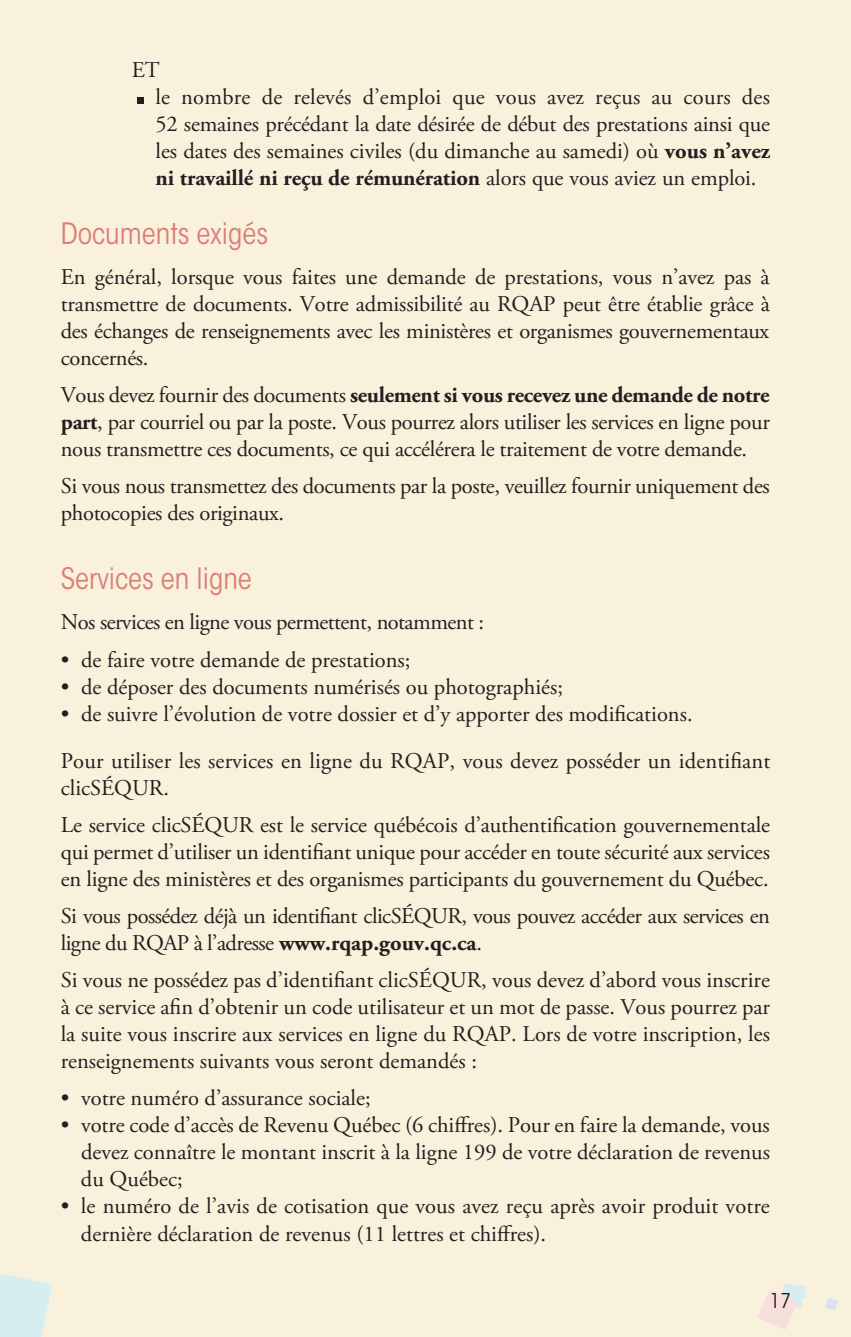
<style>
.page{position:relative;width:851px;height:1337px;background:#fff}
.page>*{position:absolute;margin:0;border:0;box-sizing:border-box;transform-origin:0 0}
.t1{font:condensed 29.25px "ITC Avant Garde Std";color:#db7d77}
.t2{font:22.5px/27px "Adobe Garamond Pro";letter-spacing:-.005em;color:#231f20}
.t3{font:22.5px/27px "Adobe Garamond Pro";letter-spacing:-.025em;color:#231f20}
.t4{font:condensed 20.25px "ITC Avant Garde Std";color:#231f20}
.s1{font-weight:700}
</style>
<div class="page">
<div style="left:0;top:0;width:850px;height:1336px;background:#f9f1db"></div>
<svg style="left:758px;top:1283px;width:80px;height:47px"></svg>
<svg style="left:0;top:1273px;width:53px;height:63px"></svg>
<div style="left:137px;top:97px;width:7px;height:7px;background:#231f20"></div>
<p class="t2" style="left:155px;top:57px;width:616px;text-indent:-24px">ET<br>le nombre de relevés d’emploi que vous avez reçus au cours des 52 semaines précédant la date désirée de début des prestations ainsi que les dates des semaines civiles (du dimanche au samedi) où <span class="s1">vous n’avez ni travaillé ni reçu de rémunération</span> alors que vous aviez un emploi.</p>
<h1 class="t1" style="left:61px;top:215px;width:209px">Documents exigés</h1>
<p class="t2" style="left:61px;top:264px;width:710px;text-align:justify">En général, lorsque vous faites une demande de prestations, vous n’avez pas à transmettre de documents. Votre admissibilité au RQAP peut être établie grâce à des échanges de renseignements avec les ministères et organismes gouvernementaux concernés.</p>
<p class="t2" style="left:61px;top:382px;width:710px;text-align:justify">Vous devez fournir des documents <span class="s1">seulement si vous recevez une demande de notre part</span>, par courriel ou par la poste. Vous pourrez alors utiliser les services en ligne pour nous transmettre ces documents, ce qui accélérera le traitement de votre demande.</p>
<p class="t2" style="left:61px;top:473px;width:710px">Si vous nous transmettez des documents par la poste, veuillez fournir uniquement des photocopies des originaux.</p>
<h1 class="t1" style="left:61px;top:561px;width:193px">Services en ligne</h1>
<p class="t3" style="left:61px;top:609px;width:425px">Nos services en ligne vous permettent, notamment :</p>
<p class="t2" style="left:61px;top:646px;width:351px">• de faire votre demande de prestations;</p>
<p class="t2" style="left:61px;top:673px;width:503px">• de déposer des documents numérisés ou photographiés;</p>
<p class="t2" style="left:61px;top:690px;width:711px;line-height:47.2px">• de suivre l’évolution de votre dossier et d’y apporter des modifications.<br>Pour utiliser les services en ligne du RQAP, vous devez posséder un identifiant</p>
<p class="t2" style="left:61px;top:770px;width:710px;line-height:37.1px">clicSÉQUR.<br>Le service clicSÉQUR est le service québécois d’authentification gouvernementale</p>
<p class="t2" style="left:61px;top:839px;width:710px">qui permet d’utiliser un identifiant unique pour accéder en toute sécurité aux services en ligne des ministères et des organismes participants du gouvernement du Québec.</p>
<p class="t3" style="left:61px;top:903px;width:710px">Si vous possédez déjà un identifiant clicSÉQUR, vous pouvez accéder aux services en ligne du RQAP à l’adresse <span class="s1">www.rqap.gouv.qc.ca</span>.</p>
<p class="t2" style="left:61px;top:967px;width:710px;text-align:justify">Si vous ne possédez pas d’identifiant clicSÉQUR, vous devez d’abord vous inscrire à ce service afin d’obtenir un code utilisateur et un mot de passe. Vous pourrez par la suite vous inscrire aux services en ligne du RQAP. Lors de votre inscription, les renseignements suivants vous seront demandés :</p>
<p class="t2" style="left:61px;top:1085px;width:311px">• votre numéro d’assurance sociale;</p>
<p class="t2" style="left:81px;top:1112px;width:690px;text-align:justify;text-indent:-20px">• votre code d’accès de Revenu Québec (6 chiffres). Pour en faire la demande, vous devez connaître le montant inscrit à la ligne 199 de votre déclaration de revenus du Québec;</p>
<p class="t2" style="left:81px;top:1193px;width:690px;text-indent:-20px">• le numéro de l’avis de cotisation que vous avez reçu après avoir produit votre dernière déclaration de revenus (11 lettres et chiffres).</p>
<p class="t4" style="left:770px;top:1288px;width:23px">17</p>
</div>
